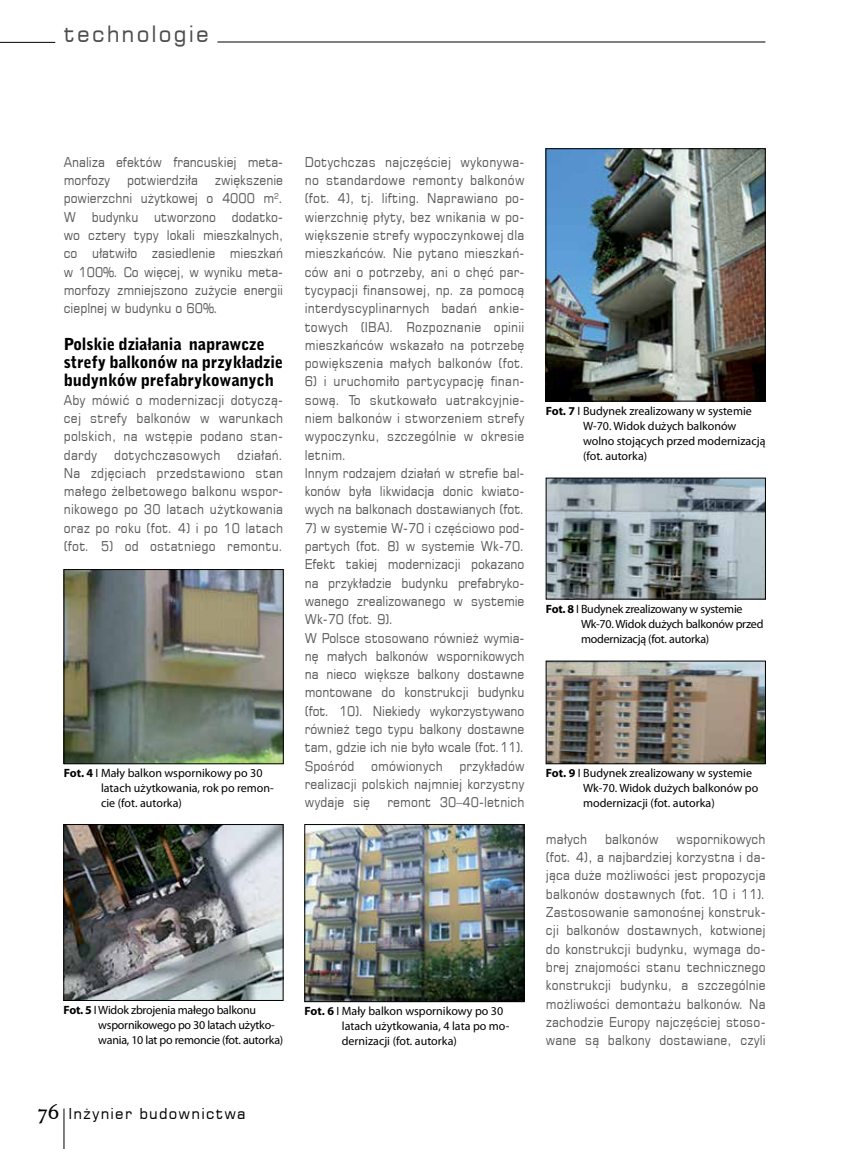
<style>
.page{position:relative;width:842px;height:1149px;background:#fff}
.page>*{position:absolute;margin:0;border:0;box-sizing:border-box;transform-origin:0 0}
.t1{font:22.5px "Square 721 TL";letter-spacing:.095em;color:#4d4d4f}
.t2{font:900 16.5px/18.3px "Bell Gothic";letter-spacing:-.01em;color:#000}
.t3{font:15px "Square 721 TL";letter-spacing:.08em;color:#000}
.t4{font:13.5px/18.3px "Square 721 TL";color:#58595b;text-align:justify;scale:.9 1}
.t5{font:13.5px/18.3px "Square 721 TL";letter-spacing:.02em;color:#58595b;scale:.9 1}
.t6{font:12px/15px "Myriad Pro";color:#000}
.t7{font:12px/15px "Myriad Pro";letter-spacing:-.02em;color:#000}
.s1{font-weight:700}
.s2{font-family:"High Tower Text";font-size:24px}
</style>
<div class="page">
<hr style="left:64px;top:1108px;width:1px;height:40px;background:#000">
<hr style="left:0;top:42px;width:55px;height:1px;background:#000">
<hr style="left:217px;top:42px;width:548px;height:1px;background:#000">
<img style="left:66px;top:571px;width:215px;height:190px">
<div style="left:64px;top:569px;width:219px;height:194px;border:1px solid #000"></div>
<img style="left:548px;top:150px;width:215px;height:249px">
<div style="left:546px;top:148px;width:219px;height:253px;border:1px solid #000"></div>
<img style="left:66px;top:826px;width:215px;height:172px">
<div style="left:64px;top:824px;width:219px;height:176px;border:1px solid #000"></div>
<img style="left:548px;top:479px;width:216px;height:118px">
<div style="left:546px;top:477px;width:220px;height:122px;border:1px solid #000"></div>
<img style="left:307px;top:826px;width:215px;height:173px">
<div style="left:305px;top:824px;width:219px;height:177px;border:1px solid #000"></div>
<img style="left:548px;top:662px;width:216px;height:99px">
<div style="left:546px;top:660px;width:220px;height:103px;border:1px solid #000"></div>
<h1 class="t1" style="left:64px;top:20px;width:147px">technologie</h1>
<p class="t4" style="left:64px;top:152px;width:245px">Analiza efektów francuskiej meta&shy;morfozy potwierdziła zwiększenie powierzchni użytkowej o 4000 m<sup>2</sup>.<br>W budynku utworzono dodatko&shy;wo cztery typy lokali mieszkalnych, co ułatwiło zasiedlenie mieszkań w 100%. Co więcej, w wyniku meta&shy;morfozy zmniejszono zużycie energii cieplnej w budynku o 60%.</p>
<p class="t2" style="left:64px;top:335px;width:221px">Polskie działania naprawcze strefy balkonów na przykładzie budynków prefabrykowanych</p>
<p class="t4" style="left:64px;top:390px;width:245px">Aby mówić o modernizacji dotyczą&shy;cej strefy balkonów w warunkach polskich, na wstępie podano stan&shy;dardy</p>
<p class="t4" style="left:64px;top:445px;width:245px;text-indent:173px">działań.<br>Na zdjęciach przedstawiono stan małego żelbetowego balkonu wspor&shy;nikowego po 30 latach użytkowania oraz po roku (fot. 4) i po 10 latach (fot. 5) od ostatniego remontu.</p>
<p class="t5" style="left:114px;top:445px;width:120px">dotychczasowych</p>
<p class="t6" style="left:101px;top:765px;width:174px;text-indent:-37px"><span class="s1">Fot. 4</span> Ι Mały balkon wspornikowy po 30 latach użytkowania, rok po remon&shy;cie (fot. autorka)</p>
<p class="t7" style="left:98px;top:1001px;width:186px;text-indent:-35px"><span class="s1">Fot. 5</span> Ι Widok zbrojenia małego balkonu wspornikowego po 30 latach użytko&shy;wania, 10 lat po remoncie (fot. autorka)</p>
<p class="t3" style="left:37px;top:1103px;width:210px"><span class="s2">76</span> Inżynier budownictwa</p>
<p class="t4" style="left:305px;top:152px;width:246px">Dotychczas najczęściej wykonywa&shy;no standardowe remonty balkonów (fot. 4), tj. lifting. Naprawiano po&shy;wierzchnię płyty, bez wnikania w po&shy;większenie strefy wypoczynkowej dla mieszkańców. Nie pytano mieszkań&shy;ców ani o potrzeby, ani o chęć par&shy;tycypacji finansowej, np. za pomocą interdyscyplinarnych badań ankie&shy;towych (IBA). Rozpoznanie opinii mieszkańców wskazało na potrzebę powiększenia małych balkonów (fot.</p>
<p class="t5" style="left:305px;top:372px;width:246px">6) i uruchomiło partycypację finan&shy;sową. To skutkowało uatrakcyjnie&shy;niem balkonów i stworzeniem strefy wypoczynku, szczególnie w okresie letnim.<br>Innym rodzajem działań w strefie bal&shy;konów była likwidacja donic kwiato&shy;wych na balkonach dostawianych (fot.</p>
<p class="t4" style="left:305px;top:518px;width:246px;text-align:left">7) w systemie W-70 i częściowo pod&shy;partych (fot. 8) w systemie Wk-70.<br>Efekt takiej modernizacji pokazano na przykładzie budynku prefabryko&shy;wanego zrealizowanego w systemie<br>Wk-70 (fot. 9).<br>W Polsce stosowano również wymia&shy;nę małych balkonów wspornikowych na nieco większe balkony dostawne montowane do konstrukcji budynku (fot. 10). Niekiedy wykorzystywano również tego typu balkony dostawne tam, gdzie ich nie było wcale (fot.11).<br>Spośród omówionych przykładów realizacji polskich najmniej korzystny wydaje się</p>
<p class="t4" style="left:387px;top:792px;width:154px">remont 30–40-letnich</p>
<p class="t6" style="left:342px;top:1003px;width:169px;text-indent:-37px"><span class="s1">Fot. 6</span> Ι Mały balkon wspornikowy po 30 latach użytkowania, 4 lata po mo&shy;dernizacji (fot. autorka)</p>
<p class="t6" style="left:583px;top:402px;width:184px;text-indent:-37px"><span class="s1">Fot. 7</span> Ι Budynek zrealizowany w systemie<br>W-70. Widok dużych balkonów wolno stojących przed modernizacją (fot. autorka)</p>
<p class="t7" style="left:581px;top:600px;width:184px;text-indent:-35px"><span class="s1">Fot. 8</span> Ι Budynek zrealizowany w systemie<br>Wk-70. Widok dużych balkonów przed modernizacją (fot. autorka)</p>
<p class="t6" style="left:583px;top:765px;width:177px;text-indent:-37px"><span class="s1">Fot. 9</span> Ι Budynek zrealizowany w systemie<br>Wk-70. Widok dużych balkonów po modernizacji (fot. autorka)</p>
<p class="t4" style="left:546px;top:829px;width:47px">małych</p>
<p class="t4" style="left:605px;top:829px;width:61px">balkonów</p>
<p class="t4" style="left:546px;top:829px;width:246px;text-indent:131px">wspornikowych (fot. 4), a najbardziej korzystna i da&shy;jąca duże możliwości jest propozycja balkonów dostawnych (fot. 10 i 11).<br>Zastosowanie samonośnej konstruk&shy;cji balkonów dostawnych, kotwionej do konstrukcji budynku, wymaga do&shy;brej znajomości stanu technicznego konstrukcji budynku, a szczególnie możliwości demontażu balkonów. Na zachodzie Europy najczęściej stoso&shy;wane są balkony dostawiane, czyli</p>
</div>
